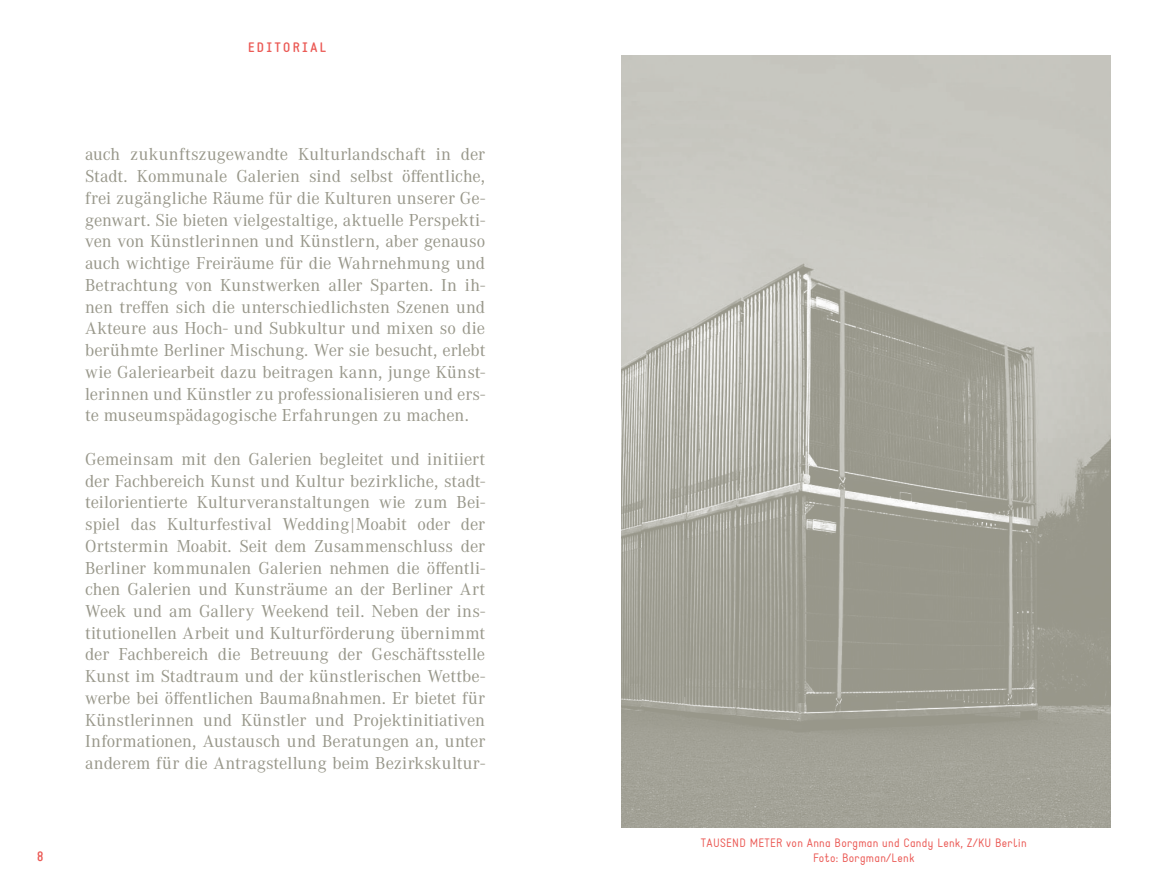
<style>
.page{position:relative;width:1149px;height:893px;background:#fff}
.page>*{position:absolute;margin:0;border:0;box-sizing:border-box;transform-origin:0 0}
.t1{font:18px/21.8px "Corporate A";letter-spacing:.005em;color:#98978a;text-align:justify}
.t2{font:700 13.5px "Static";letter-spacing:.175em;color:#eb5a55}
.t3{font:12px/15px "Static";letter-spacing:.025em;color:#eb5a55;text-align:center}
</style>
<div class="page">
<img style="left:621px;top:55px;width:489px;height:772px">
<p class="t2" style="left:37px;top:848px;width:8px">8</p>
<p class="t2" style="left:248px;top:39px;width:79px">EDITORIAL</p>
<p class="t1" style="left:85px;top:144px;width:401px">auch zukunftszugewandte Kulturlandschaft in der Stadt. Kommunale Galerien sind selbst öffentliche, frei zugängliche Räume für die Kulturen unserer Ge&shy;genwart. Sie bieten vielgestaltige, aktuelle Perspekti&shy;ven von Künstlerinnen und Künstlern, aber genauso auch wichtige Freiräume für die Wahrnehmung und Betrachtung von Kunstwerken aller Sparten. In ih&shy;nen treffen sich die unterschiedlichsten Szenen und Akteure aus Hoch- und Subkultur und mixen so die berühmte Berliner Mischung. Wer sie besucht, erlebt wie Galeriearbeit dazu beitragen kann, junge Künst&shy;lerinnen und Künstler zu professionalisieren und ers&shy;te museumspädagogische Erfahrungen zu machen.</p>
<p class="t1" style="left:85px;top:448px;width:401px">Gemeinsam mit den Galerien begleitet und initiiert der Fachbereich Kunst und Kultur bezirkliche, stadt&shy;teilorientierte Kulturveranstaltungen wie zum Bei&shy;spiel das Kulturfestival Wedding|Moabit oder der Ortstermin Moabit. Seit dem Zusammenschluss der Berliner kommunalen Galerien nehmen die öffentli&shy;chen Galerien und Kunsträume an der Berliner Art Week und am Gallery Weekend teil. Neben der ins&shy;titutionellen Arbeit und Kulturförderung übernimmt der Fachbereich die Betreuung der Geschäftsstelle Kunst im Stadtraum und der künstlerischen Wettbe&shy;werbe bei öffentlichen Baumaßnahmen. Er bietet für Künstlerinnen und Künstler und Projektinitiativen Informationen, Austausch und Beratungen an, unter anderem für die Antragstellung beim Bezirkskultur-</p>
<p class="t3" style="left:700px;top:835px;width:327px">TAUSEND METER von Anna Borgman und Candy Lenk, Z/KU Berlin<br>Foto: Borgman/Lenk</p>
</div>
